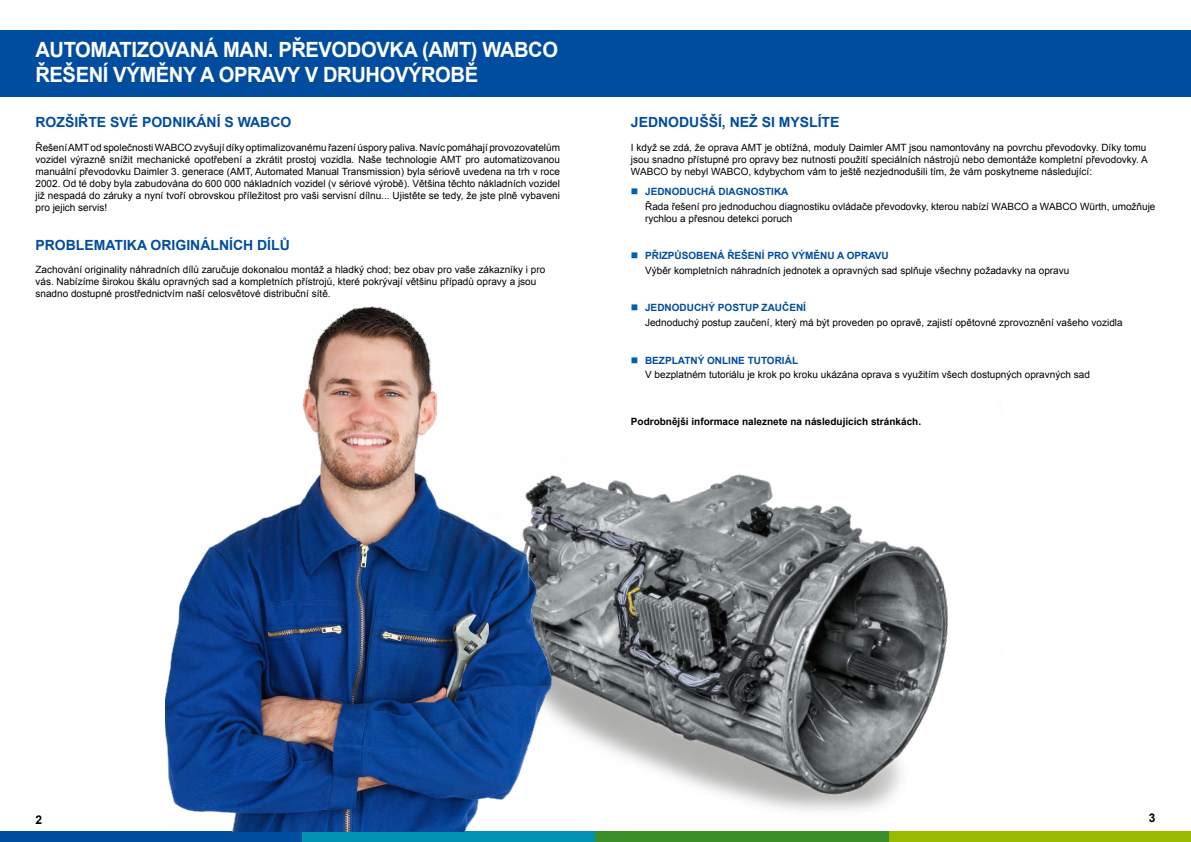
<style>
.page{position:relative;width:1191px;height:842px;background:#fff}
.page>*{position:absolute;margin:0;border:0;box-sizing:border-box;transform-origin:0 0}
.t1{font:700 21px/25.2px "Arial";letter-spacing:-.02em;color:#fff;scale:.96 1}
.t2{font:700 14px "Arial";color:#004d9f}
.t3{font:700 12px "Arial";color:#000}
.t4{font:10px/12px "Arial";color:#000}
.t5{font:700 10px "Arial";color:#004d9f}
.t6{font:700 10px "Arial";color:#000}
</style>
<div class="page">
<div style="left:0;top:831px;width:302px;height:11px;background:#004d9f"></div>
<div style="left:302px;top:831px;width:293px;height:11px;background:#0093b1"></div>
<div style="left:595px;top:831px;width:294px;height:11px;background:#3b8e27"></div>
<div style="left:889px;top:831px;width:302px;height:11px;background:#98ba00"></div>
<div style="left:0;top:30px;width:1191px;height:66px;background:#004d9f"></div>
<img style="left:626px;top:474px;width:323px;height:337px">
<img style="left:165px;top:306px;width:461px;height:525px">
<h1 class="t1" style="left:35px;top:37px;width:546px">AUTOMATIZOVANÁ MAN. PŘEVODOVKA (AMT) WABCO<br>ŘEŠENÍ VÝMĚNY A OPRAVY V DRUHOVÝROBĚ</h1>
<h2 class="t2" style="left:35px;top:113px;width:257px">ROZŠIŘTE SVÉ PODNIKÁNÍ S WABCO</h2>
<p class="t4" style="left:35px;top:141px;width:526px;text-align:justify">Řešení AMT od společnosti WABCO zvyšují díky optimalizovanému řazení úspory paliva. Navíc pomáhají provozovatelům vozidel výrazně snížit mechanické opotřebení a zkrátit prostoj vozidla. Naše technologie AMT pro automatizovanou manuální převodovku Daimler 3. generace (AMT, Automated Manual Transmission) byla sériově uvedena na trh v roce 2002. Od té doby byla zabudována do 600 000 nákladních vozidel (v sériové výrobě). Většina těchto nákladních vozidel již nespadá do záruky a nyní tvoří obrovskou příležitost pro vaši servisní dílnu... Ujistěte se tedy, že jste plně vybaveni pro jejich servis!</p>
<h2 class="t2" style="left:35px;top:236px;width:256px">PROBLEMATIKA ORIGINÁLNÍCH DÍLŮ</h2>
<p class="t4" style="left:35px;top:264px;width:511px">Zachování originality náhradních dílů zaručuje dokonalou montáž a hladký chod; bez obav pro vaše zákazníky i pro vás. Nabízíme širokou škálu opravných sad a kompletních přístrojů, které pokrývají většinu případů opravy a jsou snadno dostupné prostřednictvím naší celosvětové distribuční sítě.</p>
<h2 class="t2" style="left:631px;top:113px;width:210px">JEDNODUŠŠÍ, NEŽ SI MYSLÍTE</h2>
<p class="t4" style="left:631px;top:141px;width:518px">I když se zdá, že oprava AMT je obtížná, moduly Daimler AMT jsou namontovány na povrchu převodovky. Díky tomu jsou snadno přístupné pro opravy bez nutnosti použití speciálních nástrojů nebo demontáže kompletní převodovky. A<br>WABCO by nebyl WABCO, kdybychom vám to ještě nezjednodušili tím, že vám poskytneme následující:</p>
<p class="t5" style="left:645px;top:185px;width:145px">JEDNODUCHÁ DIAGNOSTIKA</p>
<p class="t4" style="left:645px;top:200px;width:512px">Řada řešení pro jednoduchou diagnostiku ovládače převodovky, kterou nabízí WABCO a WABCO Würth, umožňuje rychlou a přesnou detekci poruch</p>
<p class="t5" style="left:645px;top:249px;width:245px">PŘIZPŮSOBENÁ ŘEŠENÍ PRO VÝMĚNU A OPRAVU</p>
<p class="t4" style="left:645px;top:265px;width:426px">Výběr kompletních náhradních jednotek a opravných sad splňuje všechny požadavky na opravu</p>
<p class="t5" style="left:645px;top:301px;width:162px">JEDNODUCHÝ POSTUP ZAUČENÍ</p>
<p class="t4" style="left:645px;top:317px;width:479px">Jednoduchý postup zaučení, který má být proveden po opravě, zajistí opětovné zprovoznění vašeho vozidla</p>
<p class="t5" style="left:645px;top:353px;width:154px">BEZPLATNÝ ONLINE TUTORIÁL</p>
<p class="t4" style="left:645px;top:369px;width:446px">V bezplatném tutoriálu je krok po kroku ukázána oprava s využitím všech dostupných opravných sad</p>
<p class="t6" style="left:631px;top:415px;width:292px">Podrobnější informace naleznete na následujících stránkách.</p>
<p class="t3" style="left:35px;top:811px;width:8px">2</p>
<p class="t3" style="left:1148px;top:810px;width:8px">3</p>
</div>
